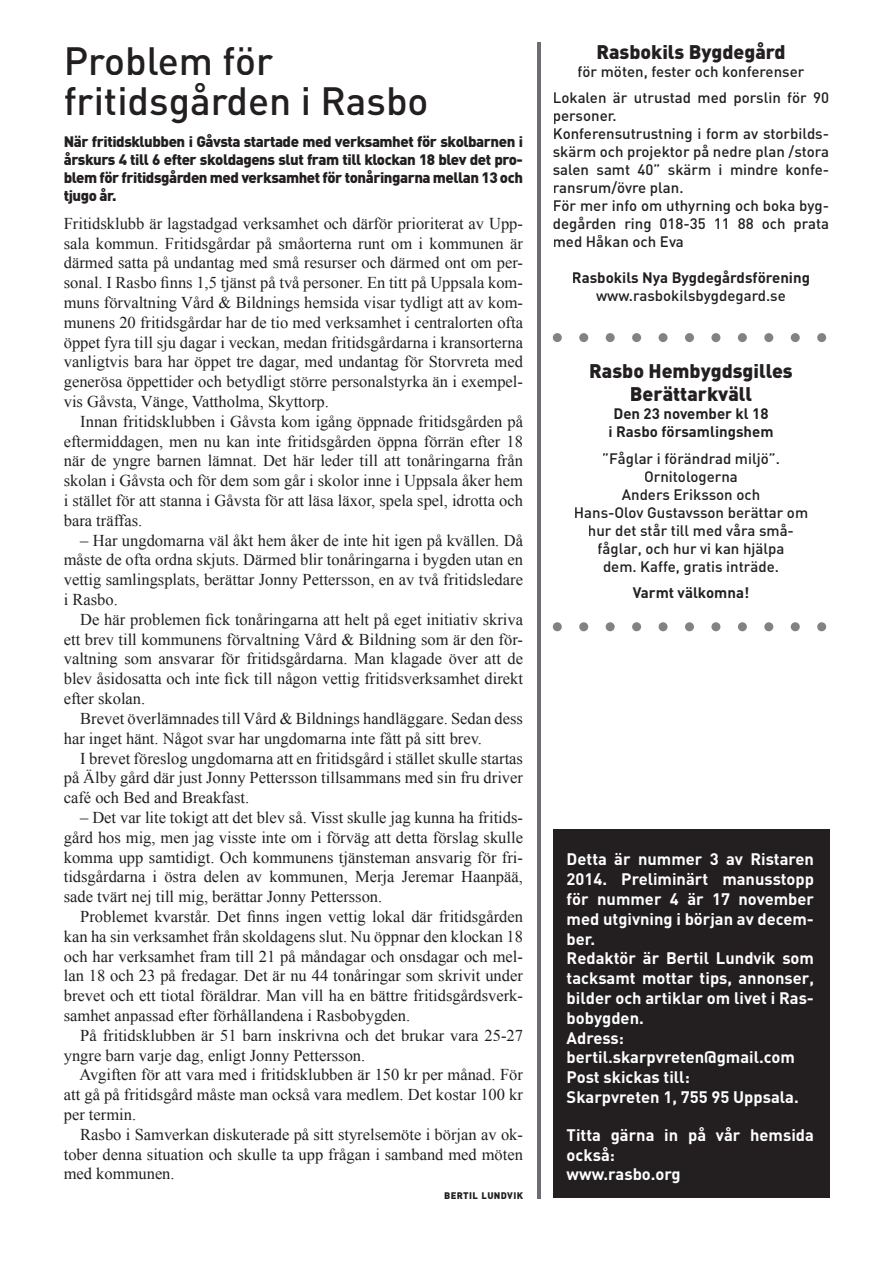
<style>
.page{position:relative;width:893px;height:1263px;background:#fff}
.page>*{position:absolute;margin:0;border:0;box-sizing:border-box;transform-origin:0 0}
.t1{font:500 39px/40.5px "DIN";color:#231f20}
.t2{font:900 19.5px/23.4px "DIN";color:#231f20;text-align:center}
.t3{font:16.5px/19.8px "Times New Roman";color:#231f20;text-align:justify}
.t4{font:700 16.5px/19.8px "DIN";color:#fff}
.t5{font:500 15px/18px "DIN";color:#231f20;text-align:center}
.t6{font:900 15px/18px "DIN";letter-spacing:-.03em;color:#231f20;text-align:justify}
.t7{font:700 15px/18px "DIN";color:#231f20;text-align:center}
.t8{font:900 9.45px "DIN";letter-spacing:.035em;color:#231f20}
</style>
<div class="page">
<div style="left:553px;top:829px;width:276px;height:369px;background:#231f20"></div>
<svg style="left:553px;top:333px;width:273px;height:9px"></svg>
<svg style="left:553px;top:622px;width:273px;height:9px"></svg>
<hr style="left:537px;top:43px;width:3px;height:1156px;background:#6c6d70">
<h1 class="t1" style="left:64px;top:39px;width:366px">Problem för fritidsgården i Rasbo</h1>
<p class="t6" style="left:64px;top:131px;width:461px">När fritidsklubben i Gåvsta startade med verksamhet för skolbarnen i årskurs 4 till 6 efter skoldagens slut fram till klockan 18 blev det pro&shy;blem för fritidsgården med verksamhet för tonåringarna mellan 13 och tjugo år.</p>
<p class="t3" style="left:64px;top:213px;width:461px">Fritidsklubb är lagstadgad verksamhet och därför prioriterat av Upp&shy;sala kommun. Fritidsgårdar på småorterna runt om i kommunen är därmed satta på undantag med små resurser och därmed ont om per&shy;sonal. I Rasbo finns 1,5 tjänst på två personer. En titt på Uppsala kom&shy;muns förvaltning Vård &amp; Bildnings hemsida visar tydligt att av kom&shy;munens 20 fritidsgårdar har de tio med verksamhet i centralorten ofta öppet fyra till sju dagar i veckan, medan fritidsgårdarna i kransorterna vanligtvis bara har öppet tre dagar, med undantag för Storvreta med generösa öppettider och betydligt större personalstyrka än i exempel&shy;vis Gåvsta, Vänge, Vattholma, Skyttorp.</p>
<p class="t3" style="left:64px;top:411px;width:461px;text-indent:16px">Innan fritidsklubben i Gåvsta kom igång öppnade fritidsgården på eftermiddagen, men nu kan inte fritidsgården öppna förrän efter 18 när de yngre barnen lämnat. Det här leder till att tonåringarna från skolan i Gåvsta och för dem som går i skolor inne i Uppsala åker hem i stället för att stanna i Gåvsta för att läsa läxor, spela spel, idrotta och bara träffas.</p>
<p class="t3" style="left:64px;top:530px;width:461px;text-indent:16px">– Har ungdomarna väl åkt hem åker de inte hit igen på kvällen. Då måste de ofta ordna skjuts. Därmed blir tonåringarna i bygden utan en vettig samlingsplats, berättar Jonny Pettersson, en av två fritidsledare i Rasbo.</p>
<p class="t3" style="left:64px;top:609px;width:461px;text-indent:16px">De här problemen fick tonåringarna att helt på eget initiativ skriva ett brev till kommunens förvaltning Vård &amp; Bildning som är den för&shy;valtning som ansvarar för fritidsgårdarna. Man klagade över att de blev åsidosatta och inte fick till någon vettig fritidsverksamhet direkt efter skolan.</p>
<p class="t3" style="left:64px;top:708px;width:461px;text-indent:16px">Brevet överlämnades till Vård &amp; Bildnings handläggare. Sedan dess har inget hänt. Något svar har ungdomarna inte fått på sitt brev.</p>
<p class="t3" style="left:64px;top:748px;width:461px;text-indent:16px">I brevet föreslog ungdomarna att en fritidsgård i stället skulle startas på Älby gård där just Jonny Pettersson tillsammans med sin fru driver café och Bed and Breakfast.</p>
<p class="t3" style="left:64px;top:807px;width:461px;text-indent:16px">– Det var lite tokigt att det blev så. Visst skulle jag kunna ha fritids&shy;gård hos mig, men jag visste inte om i förväg att detta förslag skulle komma upp samtidigt. Och kommunens tjänsteman ansvarig för fri&shy;tidsgårdarna i östra delen av kommunen, Merja Jeremar Haanpää, sade tvärt nej till mig, berättar Jonny Pettersson.</p>
<p class="t3" style="left:64px;top:906px;width:461px;text-indent:16px">Problemet kvarstår. Det finns ingen vettig lokal där fritidsgården kan ha sin verksamhet från skoldagens slut. Nu öppnar den klockan 18 och har verksamhet fram till 21 på måndagar och onsdagar och mel&shy;lan 18 och 23 på fredagar. Det är nu 44 tonåringar som skrivit under brevet och ett tiotal föräldrar. Man vill ha en bättre fritidsgårdsverk&shy;samhet anpassad efter förhållandena i Rasbobygden.</p>
<p class="t3" style="left:64px;top:1025px;width:461px;text-indent:16px">På fritidsklubben är 51 barn inskrivna och det brukar vara 25-27 yngre barn varje dag, enligt Jonny Pettersson.</p>
<p class="t3" style="left:64px;top:1065px;width:461px;text-indent:16px">Avgiften för att vara med i fritidsklubben är 150 kr per månad. För att gå på fritidsgård måste man också vara medlem. Det kostar 100 kr per termin.</p>
<p class="t3" style="left:64px;top:1124px;width:461px;text-indent:16px">Rasbo i Samverkan diskuterade på sitt styrelsemöte i början av ok&shy;tober denna situation och skulle ta upp frågan i samband med möten med kommunen.</p>
<p class="t8" style="left:444px;top:1189px;width:80px">BERTIL LUNDVIK</p>
<p class="t2" style="left:596px;top:39px;width:191px">Rasbokils Bygdegård</p>
<p class="t5" style="left:553px;top:58px;width:278px;line-height:26.5px">för möten, fester och konferenser<br>Lokalen är utrustad med porslin för 90</p>
<p class="t5" style="left:553px;top:106px;width:278px;text-align:left">personer.<br>Konferensutrustning i form av storbilds&shy;skärm och projektor på nedre plan /stora salen samt 40” skärm i mindre konfe&shy;ransrum/övre plan.<br>För mer info om uthyrning och boka byg&shy;degården ring 018-35 11 88 och prata med Håkan och Eva</p>
<p class="t7" style="left:572px;top:268px;width:240px">Rasbokils Nya Bygdegårdsförening</p>
<p class="t5" style="left:596px;top:286px;width:191px">www.rasbokilsbygdegard.se</p>
<p class="t2" style="left:589px;top:358px;width:205px">Rasbo Hembygdsgilles<br>Berättarkväll</p>
<p class="t7" style="left:608px;top:404px;width:166px">Den 23 november kl 18<br>i Rasbo församlingshem</p>
<p class="t5" style="left:574px;top:449px;width:236px">”Fåglar i förändrad miljö”.<br>Ornitologerna<br>Anders Eriksson och<br>Hans-Olov Gustavsson berättar om hur det står till med våra små&shy;fåglar, och hur vi kan hjälpa<br>dem. Kaffe, gratis inträde.</p>
<p class="t7" style="left:633px;top:583px;width:118px">Varmt välkomna!</p>
<p class="t4" style="left:567px;top:849px;width:249px">Detta är nummer 3 av Ristaren<br>2014. Preliminärt manusstopp för nummer 4 är 17 november med utgivning i början av decem&shy;ber.<br>Redaktör är Bertil Lundvik som tacksamt mottar tips, annonser, bilder och artiklar om livet i Ras&shy;bobygden.<br>Adress: bertil.skarpvreten@gmail.com<br>Post skickas till:<br>Skarpvreten 1, 755 95 Uppsala.</p>
<p class="t4" style="left:567px;top:1124px;width:249px">Titta gärna in på vår hemsida också:<br>www.rasbo.org</p>
</div>
